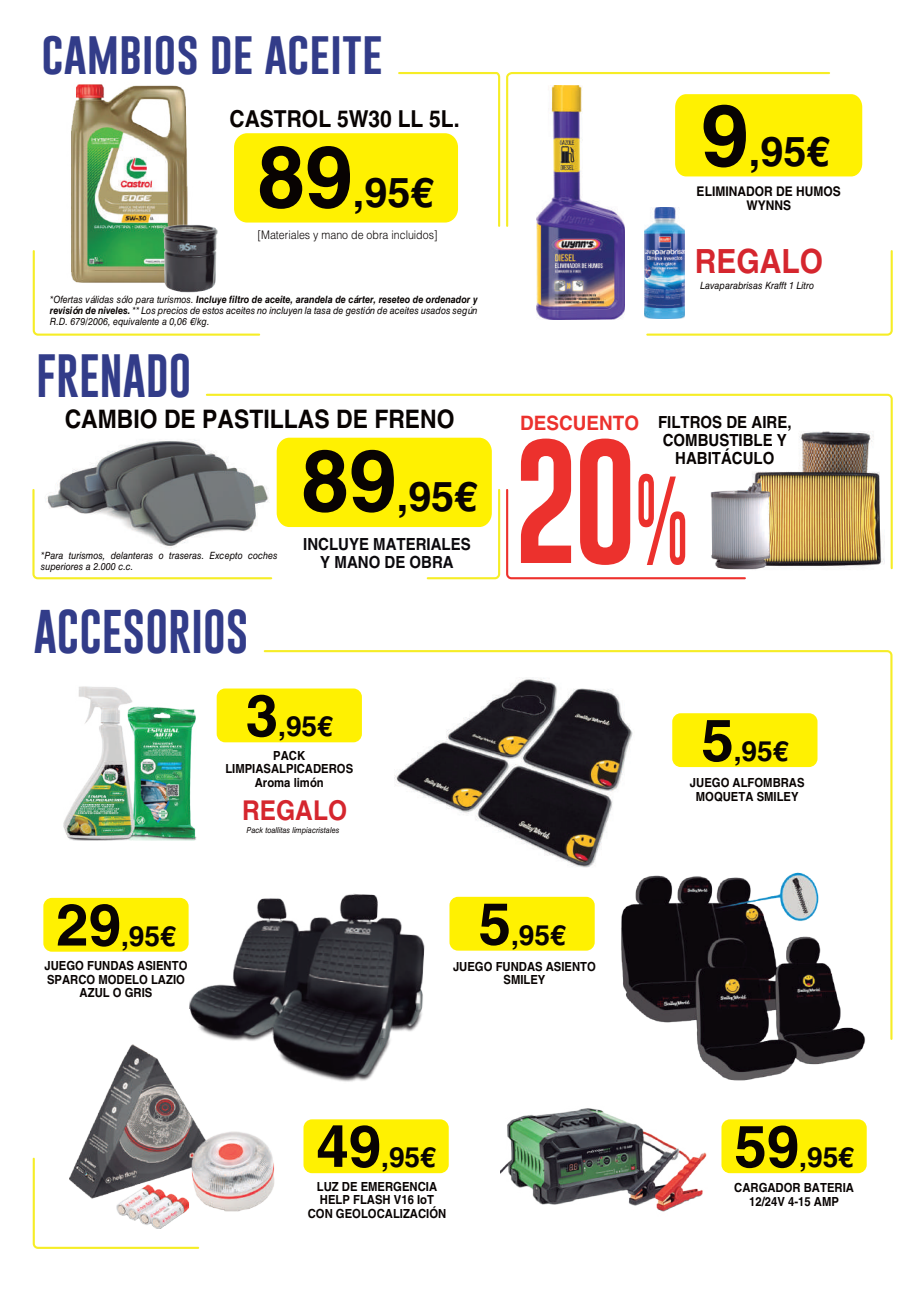
<style>
.page{position:relative;width:919px;height:1289px;background:#fff}
.page>*{position:absolute;margin:0;border:0;box-sizing:border-box;transform-origin:0 0}
.t1{font:127.8px "Gobold";color:#ec312d}
.t2{font:45px "Gobold";color:#323c89}
.t3{font:44.55px "Gobold";color:#323c89}
.t4{font:700 41.25px "Helvetica LT Std";color:#080302}
.t5{font:700 33.3px "Helvetica LT Std";color:#d5262e;scale:.9 1}
.t6{font:700 28.05px "Helvetica LT Std";color:#080302}
.t7{font:700 27.3px "Helvetica LT Std";color:#d5262e;scale:.9 1}
.t8{font:700 25.5px "Helvetica LT Std";color:#080302;scale:.9 1}
.t9{font:700 23.4px "Helvetica LT Std";color:#080302;scale:.9 1}
.t10{font:700 19.8px "Helvetica LT Std";color:#ec312d;scale:.95 1}
.t11{font:700 16.65px/18px "Helvetica LT Std";color:#080302;text-align:center;scale:.9 1}
.t12{font:700 16.65px/18px "Helvetica LT Std";color:#0b090d;text-align:center;scale:.9 1}
.t13{font:700 13.35px/14.4px "Helvetica LT Std";color:#080302;text-align:center;scale:.9 1}
.t14{font:700 12.6px/13.5px "Helvetica LT Std";color:#080302;text-align:center;scale:.9 1}
.t15{font:300 11.85px "Helvetica LT Std";color:#080302;scale:.9 1}
.t16{font:italic 10.05px/10.8px "Helvetica LT Std";color:#080302;text-align:justify;scale:.9 1}
.t17{font:italic 8.25px "Helvetica LT Std";color:#080302;scale:.9 1}
.s1{font-size:86.1px}
.s2{font-weight:700}
.s3{font-size:92.25px}
.s4{font-size:58.35px}
</style>
<div class="page">
<img style="left:644px;top:228px;width:40px;height:89px">
<svg style="left:397px;top:72px;width:104px;height:155px"></svg>
<svg style="left:206px;top:393px;width:687px;height:177px"></svg>
<img style="left:71px;top:84px;width:178px;height:165px">
<div style="left:234px;top:133px;width:224px;height:89px;background:#fff101;border-radius:14px"></div>
<img style="left:59px;top:434px;width:211px;height:54px">
<svg style="left:32px;top:249px;width:229px;height:87px"></svg>
<svg style="left:645px;top:249px;width:248px;height:87px"></svg>
<svg style="left:506px;top:72px;width:325px;height:156px"></svg>
<svg style="left:32px;top:488px;width:241px;height:92px"></svg>
<svg style="left:425px;top:488px;width:321px;height:92px"></svg>
<div style="left:277px;top:437px;width:215px;height:90px;background:#fff101;border-radius:13px"></div>
<div style="left:675px;top:94px;width:187px;height:82px;background:#fff101"></div>
<img style="left:159px;top:218px;width:61px;height:81px">
<svg style="left:262px;top:650px;width:631px;height:390px"></svg>
<div style="left:217px;top:688px;width:145px;height:54px;background:#fff101;border-radius:9px"></div>
<svg style="left:32px;top:1157px;width:168px;height:92px"></svg>
<div style="left:721px;top:1119px;width:145px;height:54px;background:#fff101;border-radius:9px"></div>
<div style="left:672px;top:713px;width:145px;height:54px;background:#fff101;border-radius:9px"></div>
<div style="left:43px;top:897px;width:145px;height:54px;background:#fff101;border-radius:9px"></div>
<div style="left:303px;top:1119px;width:145px;height:54px;background:#fff101;border-radius:9px"></div>
<img style="left:746px;top:425px;width:138px;height:145px">
<img style="left:536px;top:85px;width:88px;height:235px">
<img style="left:63px;top:686px;width:154px;height:154px">
<img style="left:500px;top:1108px;width:207px;height:104px">
<img style="left:394px;top:677px;width:240px;height:193px">
<img style="left:186px;top:885px;width:244px;height:197px">
<div style="left:449px;top:896px;width:145px;height:54px;background:#fff101;border-radius:9px"></div>
<img style="left:70px;top:1044px;width:208px;height:184px">
<img style="left:618px;top:865px;width:248px;height:216px">
<img style="left:704px;top:474px;width:72px;height:96px">
<h3 class="t3" style="left:42px;top:24px;width:342px">cambios de aceite</h3>
<h3 class="t9" style="left:229px;top:104px;width:257px">CASTROL 5W30 LL 5L.</h3>
<h3 class="t4" style="left:257px;top:167px;width:178px"><span class="s1">89</span>,95€</h3>
<p class="t15" style="left:257px;top:228px;width:201px">[Materiales y mano de obra incluidos]</p>
<p class="t16" style="left:50px;top:294px;width:476px">*Ofertas válidas sólo para turismos. <span class="s2">Incluye filtro de aceite, arandela de cárter, reseteo de ordenador y revisión de niveles.</span> ** Los precios de estos aceites no incluyen la tasa de gestión de aceites usados según R.D. 679/2006, equivalente a 0,06 €/kg.</p>
<h3 class="t3" style="left:36px;top:347px;width:157px">FRENADO</h3>
<h3 class="t4" style="left:701px;top:126px;width:130px"><span class="s1">9</span>,95€</h3>
<h3 class="t13" style="left:696px;top:184px;width:161px">ELIMINADOR DE HUMOS<br>WYNNS</h3>
<h3 class="t5" style="left:694px;top:241px;width:144px">REGALO</h3>
<p class="t16" style="left:700px;top:280px;width:128px">Lavaparabrisas Krafft 1 Litro</p>
<h3 class="t8" style="left:65px;top:404px;width:435px">CAMBIO DE PASTILLAS DE FRENO</h3>
<h3 class="t10" style="left:520px;top:411px;width:127px">DESCUENTO</h3>
<h3 class="t11" style="left:658px;top:413px;width:150px">FILTROS DE AIRE,<br>COMBUSTIBLE Y<br>HABITÁCULO</h3>
<h3 class="t4" style="left:301px;top:471px;width:178px"><span class="s1">89</span>,95€</h3>
<h1 class="t1" style="left:513px;top:420px;width:178px">20<span class="s3">%</span></h1>
<h3 class="t12" style="left:303px;top:534px;width:188px">INCLUYE MATERIALES<br>Y MANO DE OBRA</h3>
<p class="t16" style="left:41px;top:550px;width:264px">*Para turismos, delanteras o traseras. Excepto coches superiores a 2.000 c.c.</p>
<h2 class="t2" style="left:34px;top:602px;width:216px">ACCESORIOS</h2>
<h3 class="t6" style="left:246px;top:709px;width:89px"><span class="s4">3</span>,95€</h3>
<p class="t14" style="left:225px;top:748px;width:143px">PACK<br>LIMPIASALPICADEROS<br>Aroma limón</p>
<h3 class="t7" style="left:242px;top:793px;width:118px">REGALO</h3>
<h3 class="t6" style="left:56px;top:918px;width:121px"><span class="s4">29</span>,95€</h3>
<p class="t14" style="left:45px;top:958px;width:160px">JUEGO FUNDAS ASIENTO<br>SPARCO MODELO LAZIO<br>AZUL O GRIS</p>
<p class="t17" style="left:246px;top:825px;width:105px">Pack toallitas limpiacristales</p>
<h3 class="t6" style="left:478px;top:917px;width:89px"><span class="s4">5</span>,95€</h3>
<p class="t14" style="left:453px;top:959px;width:160px">JUEGO FUNDAS ASIENTO<br>SMILEY</p>
<h3 class="t6" style="left:316px;top:1139px;width:121px"><span class="s4">49</span>,95€</h3>
<p class="t14" style="left:308px;top:1179px;width:155px">LUZ DE EMERGENCIA<br>HELP FLASH V16 IoT<br>CON GEOLOCALIZACIÓN</p>
<h3 class="t6" style="left:701px;top:734px;width:89px"><span class="s4">5</span>,95€</h3>
<p class="t14" style="left:690px;top:776px;width:129px">JUEGO ALFOMBRAS<br>MOQUETA SMILEY</p>
<h3 class="t6" style="left:734px;top:1139px;width:121px"><span class="s4">59</span>,95€</h3>
<p class="t14" style="left:734px;top:1180px;width:134px">CARGADOR BATERIA<br>12/24V 4-15 AMP</p>
</div>
